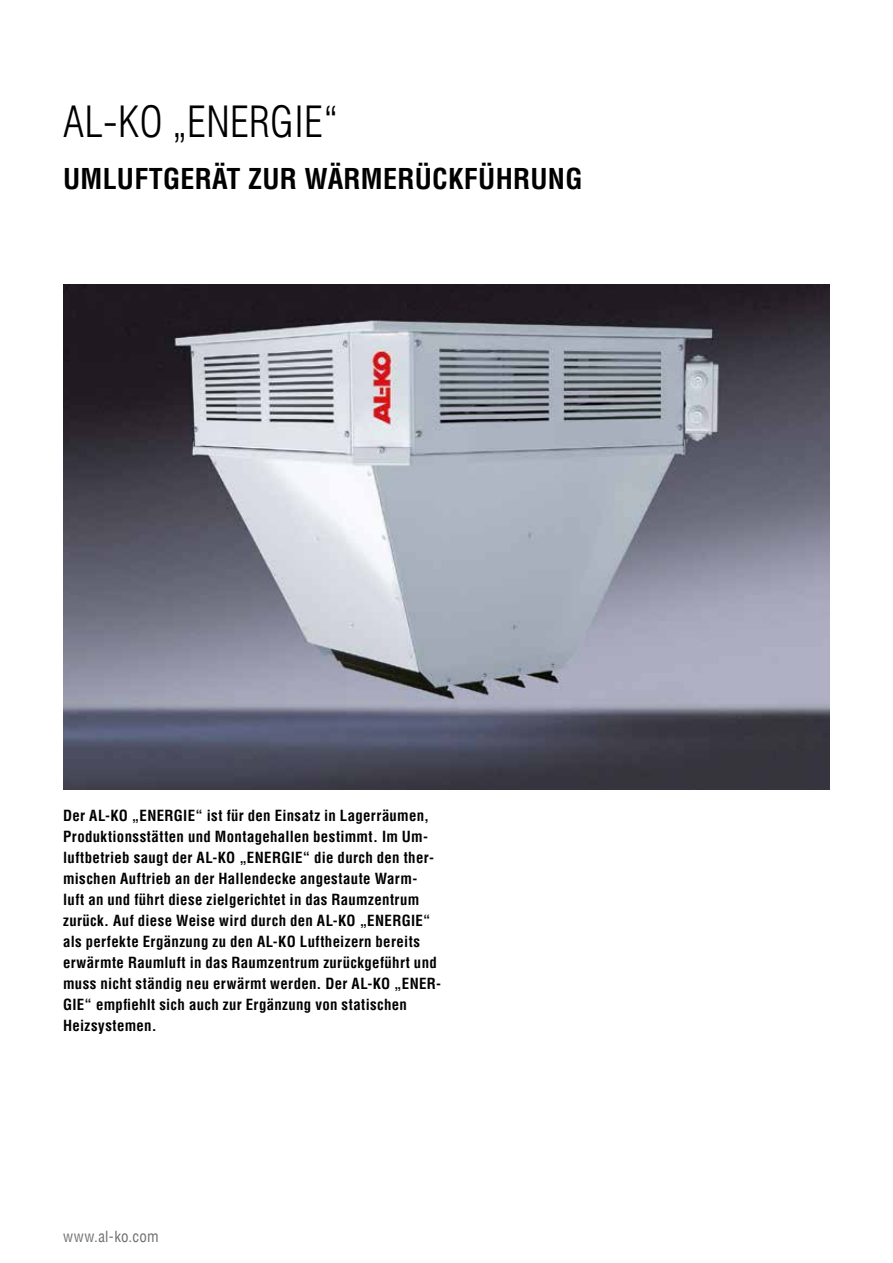
<style>
.page{position:relative;width:893px;height:1263px;background:#fff}
.page>*{position:absolute;margin:0;border:0;box-sizing:border-box;transform-origin:0 0}
.t1{font:300 condensed 42px "Helvetica Com";letter-spacing:.01em;color:#000}
.t2{font:700 condensed 28.05px "Helvetica Com";letter-spacing:.01em;color:#000}
.t3{font:700 condensed 15px/21px "Helvetica Com";letter-spacing:.02em;color:#000}
.t4{font:condensed 15px "Helvetica Com";letter-spacing:.015em;color:#706f6f}
</style>
<div class="page">
<img style="left:63px;top:284px;width:767px;height:505px">
<h1 class="t1" style="left:63px;top:95px;width:276px">AL-KO „ENERGIE“</h1>
<h2 class="t2" style="left:63px;top:161px;width:521px">UMLUFTGERÄT ZUR WÄRMERÜCKFÜHRUNG</h2>
<p class="t3" style="left:63px;top:804px;width:380px">Der AL-KO „ENERGIE“ ist für den Einsatz in Lagerräumen, Produktionsstätten und Montagehallen bestimmt. Im Um&shy;luftbetrieb saugt der AL-KO „ENERGIE“ die durch den ther&shy;mischen Auftrieb an der Hallendecke angestaute Warm&shy;luft an und führt diese zielgerichtet in das Raumzentrum zurück. Auf diese Weise wird durch den AL-KO „ENERGIE“ als perfekte Ergänzung zu den AL-KO Luftheizern bereits erwärmte Raumluft in das Raumzentrum zurückgeführt und muss nicht ständig neu erwärmt werden. Der AL-KO „ENER-GIE“ empfiehlt sich auch zur Ergänzung von statischen Heizsystemen.</p>
<p class="t4" style="left:63px;top:1227px;width:97px">www.al-ko.com</p>
</div>
